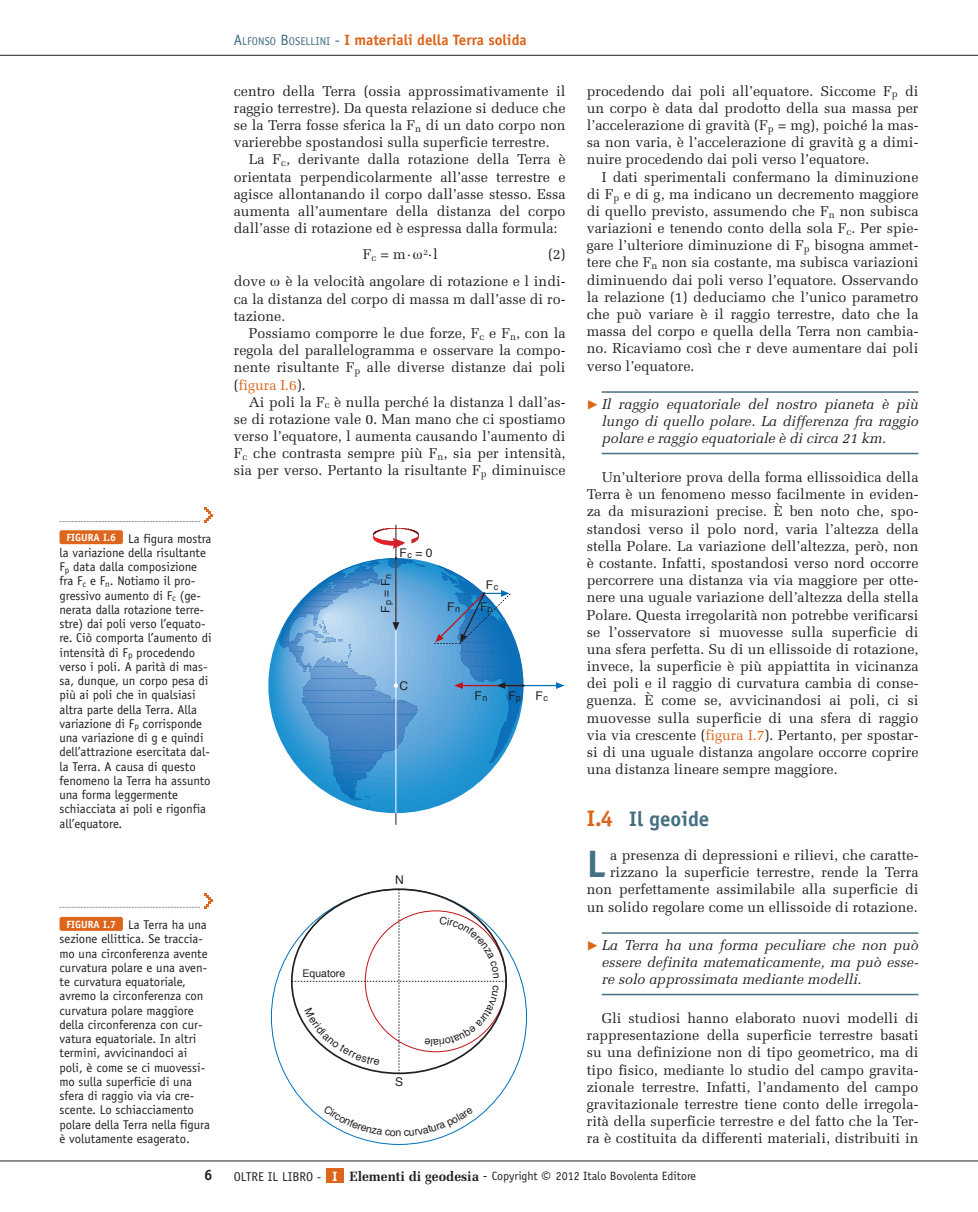
<style>
.page{position:relative;width:978px;height:1212px;background:#fff}
.page>*{position:absolute;margin:0;border:0;box-sizing:border-box;transform-origin:0 0}
.t1{font:700 38.4px "Officina Sans";color:#456f82}
.t2{font:700 21px "Officina Sans";color:#456f82}
.t3{font:700 15px "Officina Sans";color:#dd651c}
.t4{font:700 15px "Officina Sans";color:#231f20}
.t5{font:14.25px/17.1px "Melior";color:#231f20;text-align:justify}
.t6{font:italic 14.25px/17.1px "Melior";color:#231f20;text-align:justify}
.t7{font:12.75px/14.2px "Officina Sans";color:#231f20}
.t8{font:12px "Officina Sans";color:#231f20}
.t9{font:12px "Helvetica";color:#231f20}
.t10{font:700 10.5px "Officina Sans";color:#fff}
.t11{font:10.5px "Helvetica";color:#231f20}
.s1{font-weight:400;color:#456f82}
.s2{font-weight:400;font-size:11.25px;color:#456f82}
.s3{color:#dd651c}
.s4{font-size:22.5px;color:#dd651c}
.s5{font-size:12.75px}
.s6{font-weight:700;font-size:13.5px;color:#fff}
.s7{font-family:"Melior";font-weight:700;font-size:13.5px}
.s8{font-size:13.5px}
.s9{font-size:18px}
</style>
<div class="page">
<hr style="left:0;top:55px;width:978px;height:1px;background:#231f20">
<hr style="left:0;top:1161px;width:978px;height:1px;background:#231f20">
<hr style="left:602px;top:391px;width:316px;height:2px;background:#456f82">
<hr style="left:602px;top:453px;width:316px;height:1px;background:#456f82">
<hr style="left:602px;top:932px;width:316px;height:2px;background:#456f82">
<hr style="left:602px;top:994px;width:316px;height:1px;background:#456f82">
<div style="left:60px;top:530px;width:63px;height:14px;background:#dd651c;border-radius:2px"></div>
<div style="left:60px;top:917px;width:63px;height:14px;background:#dd651c;border-radius:2px"></div>
<hr style="left:523px;top:685px;width:34px;height:1px;background:#0072bc">
<svg style="left:556px;top:682px;width:9px;height:7px"></svg>
<hr style="left:395px;top:525px;width:1px;height:33px;background:#231f20">
<svg style="left:373px;top:528px;width:46px;height:21px"></svg>
<svg style="left:279px;top:557px;width:246px;height:268px"></svg>
<svg style="left:60px;top:507px;width:153px;height:15px"></svg>
<svg style="left:60px;top:893px;width:153px;height:15px"></svg>
<div style="left:326px;top:1168px;width:17px;height:15px;background:#dd651c"></div>
<svg style="left:323px;top:1119px;width:150px;height:17px"></svg>
<svg style="left:292px;top:889px;width:214px;height:184px"></svg>
<p class="t7" style="left:60px;top:532px;width:154px;text-indent:69px">La figura mostra la variazione della risultante<br>F<sub>p</sub> data dalla composizione fra F<sub>c</sub> e F<sub>n</sub>. Notiamo il pro&shy;gressivo aumento di F<sub>c</sub> (ge&shy;nerata dalla rotazione terre&shy;stre) dai poli verso l’equato&shy;re. Ciò comporta l’aumento di intensità di F<sub>p</sub> procedendo verso i poli. A parità di mas&shy;sa, dunque, un corpo pesa di più ai poli che in qualsiasi altra parte della Terra. Alla variazione di F<sub>p</sub> corrisponde una variazione di g e quindi dell’attrazione esercitata dal&shy;la Terra. A causa di questo fenomeno la Terra ha assunto una forma leggermente schiacciata ai poli e rigonfia all’equatore.</p>
<p class="t10" style="left:66px;top:533px;width:51px">FIGURA I.6</p>
<p class="t7" style="left:60px;top:919px;width:152px;text-indent:69px">La Terra ha una sezione ellittica. Se traccia&shy;mo una circonferenza avente curvatura polare e una aven&shy;te curvatura equatoriale, avremo la circonferenza con curvatura polare maggiore della circonferenza con cur&shy;vatura equatoriale. In altri termini, avvicinandoci ai poli, è come se ci muovessi&shy;mo sulla superficie di una sfera di raggio via via cre&shy;scente. Lo schiacciamento polare della Terra nella figura è volutamente esagerato.</p>
<p class="t10" style="left:66px;top:920px;width:51px">FIGURA I.7</p>
<p class="t4" style="left:204px;top:1169px;width:10px">6</p>
<p class="t3" style="left:234px;top:34px;width:294px"><span class="s1">A</span><span class="s2">LFONSO</span> <span class="s1">B</span><span class="s2">OSELLINI</span> <span class="s1">-</span> I materiali della Terra solida</p>
<p class="t5" style="left:234px;top:82px;width:333px">centro della Terra (ossia approssimativamente il raggio terrestre). Da questa relazione si deduce che se la Terra fosse sferica la F<sub>n</sub> di un dato corpo non varierebbe spostandosi sulla superficie terrestre.</p>
<p class="t5" style="left:234px;top:151px;width:333px;text-indent:15px">La F<sub>c</sub>, derivante dalla rotazione della Terra è orientata perpendicolarmente all’asse terrestre e agisce allontanando il corpo dall’asse stesso. Essa aumenta all’aumentare della distanza del corpo dall’asse di rotazione ed è espressa dalla formula:</p>
<p class="t5" style="left:363px;top:246px;width:76px">F<sub>c</sub> = m· <sup>2</sup>·l</p>
<p class="t5" style="left:548px;top:246px;width:19px">(2)</p>
<p class="t5" style="left:234px;top:273px;width:33px">dove</p>
<p class="t5" style="left:234px;top:273px;width:333px;text-indent:52px">è la velocità angolare di rotazione e l indi&shy;ca la distanza del corpo di massa m dall’asse di ro&shy;tazione.</p>
<p class="t5" style="left:234px;top:324px;width:333px;text-indent:15px">Possiamo comporre le due forze, F<sub>c</sub> e F<sub>n</sub>, con la regola del parallelogramma e osservare la compo&shy;nente risultante F<sub>p</sub> alle diverse distanze dai poli (<span class="s3">figura I.6</span>).</p>
<p class="t5" style="left:234px;top:393px;width:333px;text-indent:15px">Ai poli la F<sub>c</sub> è nulla perché la distanza l dall’as&shy;se di rotazione vale 0. Man mano che ci spostiamo verso l’equatore, l aumenta causando l’aumento di F<sub>c</sub> che contrasta sempre più F<sub>n</sub>, sia per intensità, sia per verso. Pertanto la risultante F<sub>p</sub> diminuisce</p>
<p class="t9" style="left:400px;top:547px;width:34px">F<sub>c</sub> = 0</p>
<p class="t9" style="left:381px;top:613px;width:41px;rotate:-90deg">F<sub>p</sub> =F<sub>n</sub></p>
<p class="t9" style="left:447px;top:602px;width:14px">F<sub>n</sub></p>
<p class="t9" style="left:486px;top:579px;width:14px">F<sub>c</sub></p>
<p class="t9" style="left:480px;top:602px;width:14px">F<sub>p</sub></p>
<p class="t9" style="left:399px;top:681px;width:10px">C</p>
<p class="t9" style="left:475px;top:690px;width:14px">F<sub>n</sub></p>
<p class="t9" style="left:535px;top:690px;width:14px">F<sub>c</sub></p>
<p class="t9" style="left:508px;top:690px;width:14px">F<sub>p</sub></p>
<p class="t11" style="left:303px;top:969px;width:44px">Equatore</p>
<p class="t9" style="left:395px;top:875px;width:10px">N</p>
<p class="t9" style="left:395px;top:1077px;width:10px">S</p>
<p class="t5" style="left:587px;top:82px;width:333px">procedendo dai poli all’equatore. Siccome F<sub>p</sub> di un corpo è data dal prodotto della sua massa per l’accelerazione di gravità (F<sub>p</sub> = mg), poiché la mas&shy;sa non varia, è l’accelerazione di gravità g a dimi&shy;nuire procedendo dai poli verso l’equatore.</p>
<p class="t5" style="left:587px;top:168px;width:333px;text-indent:15px">I dati sperimentali confermano la diminuzione di F<sub>p</sub> e di g, ma indicano un decremento maggiore di quello previsto, assumendo che F<sub>n</sub> non subisca variazioni e tenendo conto della sola F<sub>c</sub>. Per spie&shy;gare l’ulteriore diminuzione di F<sub>p</sub> bisogna ammet&shy;tere che F<sub>n</sub> non sia costante, ma subisca variazioni diminuendo dai poli verso l’equatore. Osservando la relazione (1) deduciamo che l’unico parametro che può variare è il raggio terrestre, dato che la massa del corpo e quella della Terra non cambia&shy;no. Ricaviamo così che r deve aumentare dai poli verso l’equatore.</p>
<p class="t6" style="left:602px;top:396px;width:318px">Il raggio equatoriale del nostro pianeta è più lungo di quello polare. La differenza fra raggio polare e raggio equatoriale è di circa 21 km.</p>
<p class="t5" style="left:587px;top:469px;width:333px;text-indent:15px">Un’ulteriore prova della forma ellissoidica della Terra è un fenomeno messo facilmente in eviden&shy;za da misurazioni precise. È ben noto che, spo&shy;standosi verso il polo nord, varia l’altezza della stella Polare. La variazione dell’altezza, però, non è costante. Infatti, spostandosi verso nord occorre percorrere una distanza via via maggiore per otte&shy;nere una uguale variazione dell’altezza della stella Polare. Questa irregolarità non potrebbe verificarsi se l’osservatore si muovesse sulla superficie di una sfera perfetta. Su di un ellissoide di rotazione, invece, la superficie è più appiattita in vicinanza dei poli e il raggio di curvatura cambia di conse&shy;guenza. È come se, avvicinandosi ai poli, ci si muovesse sulla superficie di una sfera di raggio via via crescente (<span class="s3">figura I.7</span>). Pertanto, per spostar&shy;si di una uguale distanza angolare occorre coprire una distanza lineare sempre maggiore.</p>
<h2 class="t2" style="left:587px;top:810px;width:124px"><span class="s4">I.4</span> Il geoide</h2>
<h1 class="t1" style="left:587px;top:849px;width:21px">L</h1>
<p class="t5" style="left:587px;top:846px;width:333px;text-align:right">a presenza di depressioni e rilievi, che caratte&shy;rizzano la superficie terrestre, rende la Terra non perfettamente assimilabile alla superficie di un solido regolare come un ellissoide di rotazione.</p>
<p class="t6" style="left:602px;top:936px;width:318px">La Terra ha una forma peculiare che non può essere definita matematicamente, ma può esse&shy;re solo approssimata mediante modelli.</p>
<p class="t5" style="left:587px;top:1009px;width:333px;text-indent:15px">Gli studiosi hanno elaborato nuovi modelli di rappresentazione della superficie terrestre basati su una definizione non di tipo geometrico, ma di tipo fisico, mediante lo studio del campo gravita&shy;zionale terrestre. Infatti, l’andamento del campo gravitazionale terrestre tiene conto delle irregola&shy;rità della superficie terrestre e del fatto che la Ter&shy;ra è costituita da differenti materiali, distribuiti in</p>
<p class="t8" style="left:234px;top:1172px;width:464px"><span class="s5">OLTRE IL LIBRO -</span> <span class="s6">I</span> <span class="s7">Elementi di geodesia</span> <span class="s8">-</span> Copyright <span class="s9">©</span> 2012 Italo Bovolenta Editore</p>
</div>
